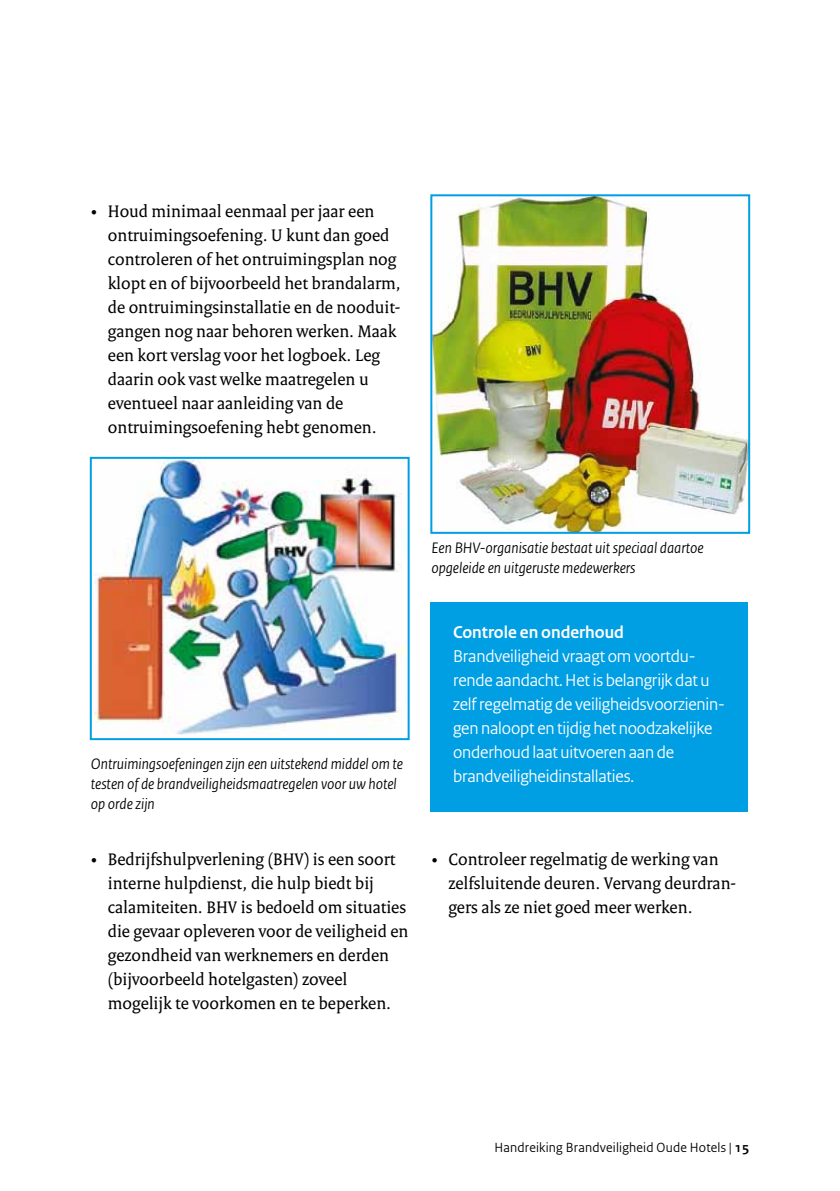
<style>
.page{position:relative;width:840px;height:1191px;background:#fff}
.page>*{position:absolute;margin:0;border:0;box-sizing:border-box;transform-origin:0 0}
.t1{font:18px/24px "Rijksoverheid Serif";color:#000}
.t2{font:18px/24px "Rijksoverheid Sans";letter-spacing:-.01em;color:#fff}
.t3{font:700 18px "Rijksoverheid Sans";color:#fff}
.t4{font:italic 16px/20px "Rijksoverheid Sans";color:#000}
.t5{font:14px "Rijksoverheid Sans";letter-spacing:.015em;color:#000}
.s1{font-weight:700}
</style>
<div class="page">
<div style="left:430px;top:602px;width:317px;height:210px;background:#009ee3"></div>
<img style="left:94px;top:460px;width:312px;height:275px">
<div style="left:90px;top:457px;width:319px;height:283px;border:2px solid #009ee3"></div>
<img style="left:433px;top:197px;width:313px;height:334px">
<div style="left:430px;top:194px;width:319px;height:340px;border:2px solid #009ee3"></div>
<p class="t1" style="left:108px;top:199px;width:294px;text-indent:-17px">• Houd minimaal eenmaal per jaar een ontruimingsoefening. U kunt dan goed controleren of het ontruimingsplan nog klopt en of bijvoorbeeld het brandalarm, de ontruimingsinstallatie en de nooduit&shy;gangen nog naar behoren werken. Maak een kort verslag voor het logboek. Leg daarin ook vast welke maatregelen u eventueel naar aanleiding van de ontruimingsoefening hebt genomen.</p>
<p class="t4" style="left:91px;top:754px;width:313px">Ontruimingsoefeningen zijn een uitstekend middel om te testen of de brandveiligheidsmaatregelen voor uw hotel op orde zijn</p>
<p class="t1" style="left:108px;top:847px;width:302px;text-indent:-17px">• Bedrijfshulpverlening (BHV) is een soort interne hulpdienst, die hulp biedt bij calamiteiten. BHV is bedoeld om situaties die gevaar opleveren voor de veiligheid en gezondheid van werknemers en derden (bijvoorbeeld hotelgasten) zoveel mogelijk te voorkomen en te beperken.</p>
<p class="t4" style="left:431px;top:538px;width:273px">Een BHV-organisatie bestaat uit speciaal daartoe opgeleide en uitgeruste medewerkers</p>
<p class="t3" style="left:453px;top:622px;width:172px">Controle en onderhoud</p>
<p class="t2" style="left:453px;top:645px;width:273px">Brandveiligheid vraagt om voortdu&shy;rende aandacht. Het is belangrijk dat u zelf regelmatig de veiligheidsvoorzienin&shy;gen naloopt en tijdig het noodzakelijke onderhoud laat uitvoeren aan de brandveiligheidinstallaties.</p>
<p class="t1" style="left:448px;top:847px;width:289px;text-indent:-17px">• Controleer regelmatig de werking van zelfsluitende deuren. Vervang deurdran&shy;gers als ze niet goed meer werken.</p>
<p class="t5" style="left:494px;top:1139px;width:256px">Handreiking Brandveiligheid Oude Hotels | <span class="s1">15</span></p>
</div>
